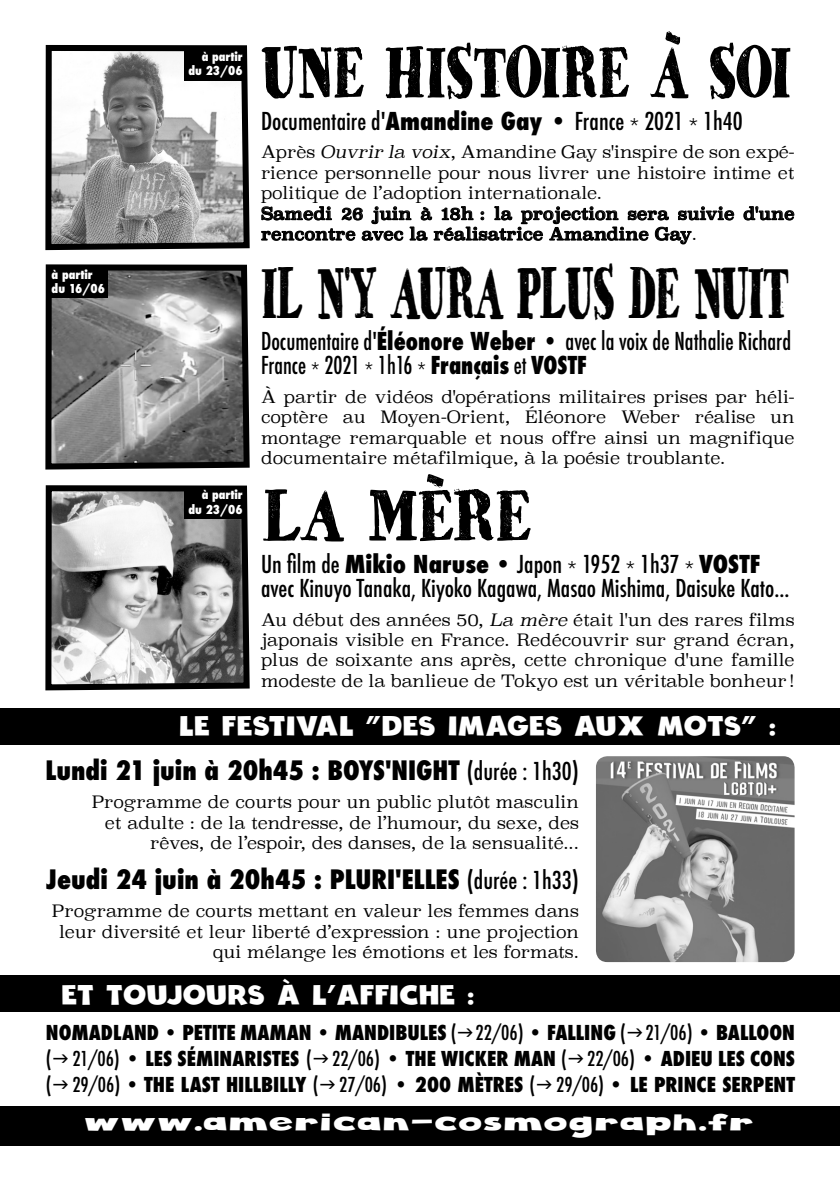
<style>
.page{position:relative;width:840px;height:1191px;background:#fff}
.page>*{position:absolute;margin:0;border:0;box-sizing:border-box;transform-origin:0 0}
.Texte_films{font:72.4px "HVD Bodedo";letter-spacing:-.05em;color:#000;scale:.54 1}
.Texte_films-2{font:72.4px "HVD Bodedo";letter-spacing:-.05em;color:#000;scale:.7 1}
.Texte_films-3{font:72.4px "HVD Bodedo";letter-spacing:-.05em;color:#000;scale:.8 1}
.Texte_films-4{font:27px "Cloudy Witha Chanceof Love";color:#fff;scale:1.11 1}
.Infos_films{font:800 condensed 26px "Futura";color:#000}
.Texte_films-5{font:25.6px "Cloudy Witha Chanceof Love";letter-spacing:.02em;color:#fff;scale:1.5 1}
.Infos_films-2{font:500 condensed 24px "Futura";color:#000}
.Infos_films-3{font:500 condensed 24px "Futura";color:#000;scale:.93 1}
.Infos_films-4{font:500 condensed 24px "Futura";color:#000;scale:.91 1}
.Texte_films-6{font:800 condensed 20px/25.8px "Futura";color:#000;text-align:justify}
.Texte_films-7{font:17px/20.4px "Superclarendon Lt";color:#000;text-align:justify}
.Infos_films-5{font:17px/20.4px "Superclarendon Lt";color:#000;text-align:right}
.Texte_films-8{font:17px/20.4px "Superclarendon";color:#000}
.Texte_films-9{font:800 condensed 12px/14.4px "Futura";color:#fff;text-align:right}
.s1{font-weight:800}
.s2{font-family:"Superclarendon";font-weight:300;font-style:italic}
.s3{font-family:"Superclarendon Lt"}
.s4{color:#000}
.s5{font-weight:500;font-size:24px}
.s6{font-weight:500}
</style>
<div class="page">
<div style="left:0;top:975px;width:839px;height:37px;background:#000"></div>
<div style="left:0;top:1106px;width:839px;height:39px;background:#000"></div>
<svg style="left:45px;top:45px;width:205px;height:206px"></svg>
<svg style="left:45px;top:264px;width:205px;height:206px;background:#7c7c7c"></svg>
<svg style="left:45px;top:485px;width:205px;height:206px"></svg>
<svg style="left:743px;top:206px;width:51px;height:14px"></svg>
<svg style="left:261px;top:206px;width:472px;height:38px"></svg>
<div style="left:184px;top:48px;width:60px;height:33px;background:#000"></div>
<div style="left:48px;top:266px;width:60px;height:31px;background:#000"></div>
<div style="left:184px;top:489px;width:60px;height:30px;background:#000"></div>
<div style="left:0;top:708px;width:839px;height:36px;background:#000"></div>
<img style="left:596px;top:756px;width:198px;height:206px">
<p class="Texte_films-9" style="left:52px;top:267px;width:55px;text-align:left">à partir du 16/06</p>
<p class="Texte_films-9" style="left:188px;top:49px;width:56px">à partir du 23/06</p>
<p class="Texte_films-9" style="left:201px;top:488px;width:42px">à partir</p>
<p class="Texte_films-9" style="left:188px;top:502px;width:56px">du 23/06</p>
<p class="Texte_films-2" style="left:261px;top:26px;width:758px">UNE HISTOIRE À SOI</p>
<p class="Infos_films-2" style="left:261px;top:105px;width:483px">Documentaire d'<span class="s1">Amandine Gay •</span> France * 2021 * 1h40</p>
<p class="Texte_films-7" style="left:261px;top:142px;width:534px">Après <span class="s2">Ouvrir la voix</span>, Amandine Gay s'inspire de son expé&shy;rience personnelle pour nous livrer une histoire intime et politique de l’adoption internationale.</p>
<p class="Texte_films-8" style="left:261px;top:205px;width:534px">Samedi 26 juin à 18h : la projection sera suivie d'une rencontre avec la réalisatrice Amandine Gay<span class="s3">.</span></p>
<p class="Texte_films" style="left:261px;top:247px;width:980px">IL N'Y AURA PLUS DE NUIT</p>
<p class="Infos_films-3" style="left:261px;top:326px;width:571px">Documentaire d'<span class="s1">Éléonore Weber •</span> avec la voix de Nathalie Richard</p>
<p class="Infos_films-4" style="left:261px;top:350px;width:359px">France * 2021 * 1h16 * <span class="s1">Français</span> et <span class="s1">VOSTF</span></p>
<p class="Texte_films-7" style="left:261px;top:386px;width:534px">À partir de vidéos d'opérations militaires prises par héli&shy;coptère au Moyen-Orient, Éléonore Weber réalise un montage remarquable et nous offre ainsi un magnifique documentaire métafilmique, à la poésie troublante.</p>
<p class="Texte_films-3" style="left:261px;top:469px;width:341px">LA MÈRE</p>
<p class="Infos_films-2" style="left:261px;top:548px;width:500px">Un film de <span class="s1">Mikio Naruse</span> • Japon * 1952 * 1h37 * <span class="s1">VOSTF</span></p>
<p class="Infos_films-2" style="left:261px;top:572px;width:529px">avec Kinuyo Tanaka, Kiyoko Kagawa, Masao Mishima, Daisuke Kato...</p>
<p class="Texte_films-7" style="left:261px;top:609px;width:535px">Au début des années 50, <span class="s2">La mère</span> était l'un des rares films japonais visible en France. Redécouvrir sur grand écran, plus de soixante ans après, cette chronique d'une famille modeste de la banlieue de Tokyo est un véritable bonheur!</p>
<p class="Texte_films-4" style="left:180px;top:709px;width:554px">LE FESTIVAL "DES IMAGES AUX MOTS" :<span class="s4">-</span></p>
<p class="Infos_films" style="left:45px;top:752px;width:534px">Lundi 21 juin à 20h45 : BOYS'NIGHT <span class="s5">(durée : 1h30)</span></p>
<p class="Infos_films-5" style="left:92px;top:791px;width:488px">Programme de courts pour un public plutôt masculin</p>
<p class="Infos_films-5" style="left:105px;top:812px;width:475px">et adulte : de la tendresse, de l’humour, du sexe, des rêves, de l’espoir, des danses, de la sensualité...</p>
<p class="Infos_films" style="left:47px;top:861px;width:533px">Jeudi 24 juin à 20h45 : PLURI'ELLES <span class="s5">(durée : 1h33)</span></p>
<p class="Infos_films-5" style="left:52px;top:901px;width:528px">Programme de courts mettant en valeur les femmes dans</p>
<p class="Infos_films-5" style="left:59px;top:921px;width:521px">leur diversité et leur liberté d’expression : une projection</p>
<p class="Infos_films-5" style="left:213px;top:941px;width:367px">qui mélange les émotions et les formats.</p>
<p class="Texte_films-4" style="left:45px;top:978px;width:389px"><span class="s4">-</span>ET TOUJOURS À L'AFFICHE :</p>
<p class="Texte_films-6" style="left:46px;top:1020px;width:750px">NOMADLAND • PETITE MAMAN • MANDIBULES <span class="s6">( 22/06)</span> • FALLING <span class="s6">( 21/06)</span> • BALLOON <span class="s6">( 21/06)</span> • LES SÉMINARISTES <span class="s6">( 22/06)</span> • THE WICKER MAN <span class="s6">( 22/06)</span> • ADIEU LES CONS <span class="s6">( 29/06)</span> • THE LAST HILLBILLY <span class="s6">( 27/06)</span> • 200 MÈTRES <span class="s6">( 29/06)</span> • LE PRINCE SERPENT</p>
<p class="Texte_films-5" style="left:86px;top:1105px;width:447px">www.american-cosmograph.fr</p>
</div>
